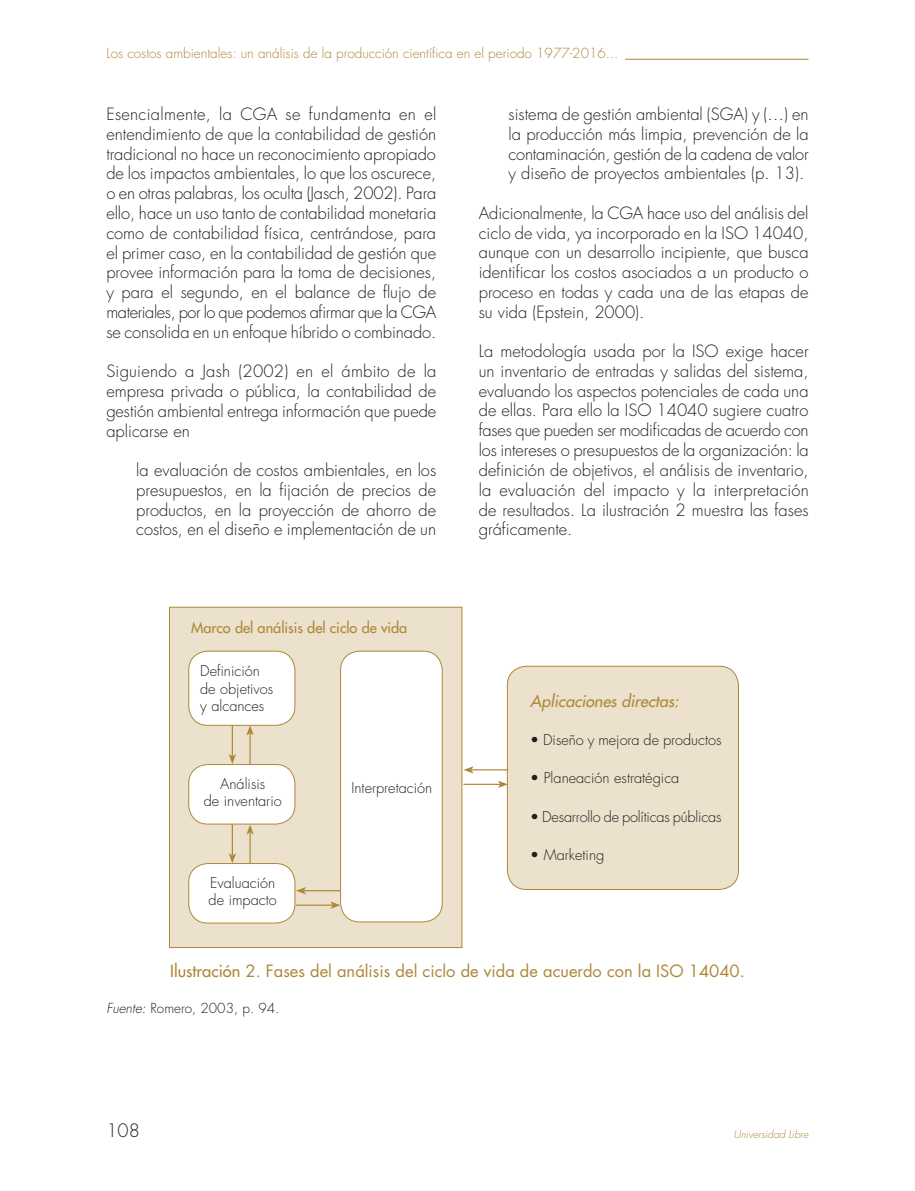
<style>
.page{position:relative;width:915px;height:1191px;background:#fff}
.page>*{position:absolute;margin:0;border:0;box-sizing:border-box;transform-origin:0 0}
.t1{font:300 18px "Futura Std";color:#231f20}
.t2{font:300 16.5px/19.8px "Futura Std";color:#231f20;text-align:justify}
.t3{font:16.5px "Futura Std";color:#ae8839}
.t4{font:italic 500 16.2px "Futura Std";color:#ae8839}
.t5{font:300 14.55px/17.4px "Futura Std";color:#231f20}
.t6{font:500 14.55px "Futura Std";color:#ae8839}
.t7{font:300 13.5px "Futura Std";color:#ae8839}
.t8{font:300 13.5px "Futura Std";color:#231f20}
.t9{font:italic 300 10.5px "Futura Std";color:#ae8839}
.s1{font-weight:500}
.s2{font-style:italic}
</style>
<div class="page">
<hr style="left:625px;top:59px;width:183px;height:1px;background:#ae8839">
<div style="left:169px;top:607px;width:293px;height:341px;background:#ebe1cc;border:1px solid #ae8839"></div>
<div style="left:507px;top:666px;width:231px;height:223px;background:#ebe1cc;border-radius:19px"></div>
<div style="left:506px;top:666px;width:232px;height:224px;border:1px solid #ae8839;border-radius:19px"></div>
<div style="left:340px;top:651px;width:102px;height:271px;background:#fff;border-radius:19px"></div>
<div style="left:340px;top:650px;width:102px;height:272px;border:1px solid #ae8839;border-radius:19px"></div>
<div style="left:189px;top:651px;width:106px;height:74px;background:#fff;border-radius:19px"></div>
<div style="left:188px;top:650px;width:107px;height:75px;border:1px solid #ae8839;border-radius:19px"></div>
<div style="left:189px;top:764px;width:106px;height:60px;background:#fff;border-radius:19px"></div>
<div style="left:188px;top:764px;width:107px;height:60px;border:1px solid #ae8839;border-radius:19px"></div>
<div style="left:189px;top:863px;width:106px;height:60px;background:#fff;border-radius:19px"></div>
<div style="left:188px;top:863px;width:107px;height:60px;border:1px solid #ae8839;border-radius:19px"></div>
<hr style="left:303px;top:890px;width:37px;height:1px;background:#ae8839">
<svg style="left:296px;top:887px;width:10px;height:7px"></svg>
<hr style="left:296px;top:904px;width:36px;height:1px;background:#ae8839">
<svg style="left:330px;top:901px;width:10px;height:8px"></svg>
<hr style="left:471px;top:769px;width:37px;height:1px;background:#ae8839">
<svg style="left:463px;top:766px;width:10px;height:7px"></svg>
<hr style="left:463px;top:783px;width:37px;height:2px;background:#ae8839">
<svg style="left:498px;top:780px;width:10px;height:8px"></svg>
<hr style="left:249px;top:832px;width:1px;height:31px;background:#ae8839">
<svg style="left:246px;top:824px;width:8px;height:10px"></svg>
<hr style="left:232px;top:824px;width:1px;height:31px;background:#ae8839">
<svg style="left:228px;top:853px;width:8px;height:10px"></svg>
<hr style="left:232px;top:725px;width:1px;height:31px;background:#ae8839">
<svg style="left:228px;top:754px;width:8px;height:10px"></svg>
<hr style="left:249px;top:733px;width:1px;height:31px;background:#ae8839">
<svg style="left:246px;top:725px;width:8px;height:10px"></svg>
<p class="t7" style="left:106px;top:45px;width:513px">Los costos ambientales: un análisis de la producción científica en el periodo 1977-2016...</p>
<p class="t2" style="left:106px;top:104px;width:331px">Esencialmente, la CGA se fundamenta en el entendimiento de que la contabilidad de gestión tradicional no hace un reconocimiento apropiado de los impactos ambientales, lo que los oscurece, o en otras palabras, los oculta (Jasch, 2002). Para ello, hace un uso tanto de contabilidad monetaria como de contabilidad física, centrándose, para el primer caso, en la contabilidad de gestión que provee información para la toma de decisiones, y para el segundo, en el balance de flujo de materiales, por lo que podemos afirmar que la CGA se consolida en un enfoque híbrido o combinado.</p>
<p class="t2" style="left:106px;top:362px;width:331px">Siguiendo a Jash (2002) en el ámbito de la empresa privada o pública, la contabilidad de gestión ambiental entrega información que puede aplicarse en</p>
<p class="t2" style="left:136px;top:460px;width:301px">la evaluación de costos ambientales, en los presupuestos, en la fijación de precios de productos, en la proyección de ahorro de costos, en el diseño e implementación de un</p>
<p class="t6" style="left:191px;top:618px;width:218px">Marco del análisis del ciclo de vida</p>
<p class="t5" style="left:200px;top:663px;width:74px">Definición de objetivos y alcances</p>
<p class="t5" style="left:204px;top:775px;width:79px;text-align:center">Análisis<br>de inventario</p>
<p class="t5" style="left:208px;top:874px;width:70px">Evaluación de impacto</p>
<p class="t5" style="left:351px;top:779px;width:82px">Interpretación</p>
<p class="t2" style="left:508px;top:104px;width:301px">sistema de gestión ambiental (SGA) y (…) en la producción más limpia, prevención de la contaminación, gestión de la cadena de valor y diseño de proyectos ambientales (p. 13).</p>
<p class="t2" style="left:478px;top:203px;width:331px">Adicionalmente, la CGA hace uso del análisis del ciclo de vida, ya incorporado en la ISO 14040, aunque con un desarrollo incipiente, que busca identificar los costos asociados a un producto o proceso en todas y cada una de las etapas de su vida (Epstein, 2000).</p>
<p class="t2" style="left:478px;top:341px;width:331px">La metodología usada por la ISO exige hacer un inventario de entradas y salidas del sistema, evaluando los aspectos potenciales de cada una de ellas. Para ello la ISO 14040 sugiere cuatro fases que pueden ser modificadas de acuerdo con los intereses o presupuestos de la organización: la definición de objetivos, el análisis de inventario, la evaluación del impacto y la interpretación de resultados. La ilustración 2 muestra las fases gráficamente.</p>
<p class="t4" style="left:530px;top:690px;width:150px">Aplicaciones directas:</p>
<p class="t5" style="left:530px;top:731px;width:193px">• Diseño y mejora de productos</p>
<p class="t5" style="left:530px;top:769px;width:151px">• Planeación estratégica</p>
<p class="t5" style="left:530px;top:808px;width:193px">• Desarrollo de políticas públicas</p>
<p class="t5" style="left:530px;top:846px;width:76px">• Marketing</p>
<p class="t3" style="left:170px;top:960px;width:576px"><span class="s1">Ilustración</span> 2. Fases del análisis del ciclo de vida de acuerdo con la ISO 14040.</p>
<p class="t8" style="left:106px;top:999px;width:174px"><span class="s2">Fuente:</span> Romero, 2003, p. 94.</p>
<p class="t1" style="left:106px;top:1119px;width:35px">108</p>
<p class="t9" style="left:733px;top:1128px;width:76px">Universidad Libre</p>
</div>
